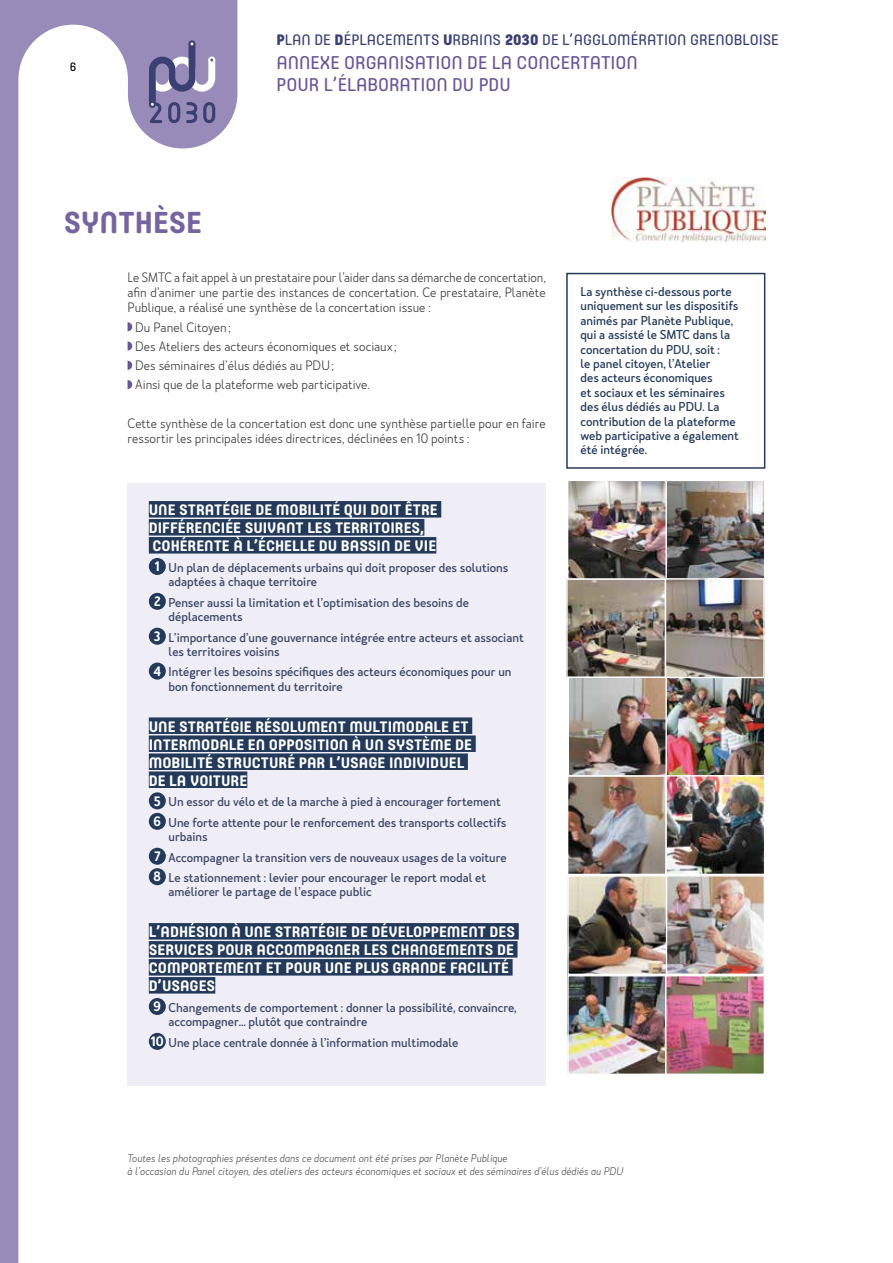
<style>
.page{position:relative;width:893px;height:1263px;background:#fff}
.page>*{position:absolute;margin:0;border:0;box-sizing:border-box;transform-origin:0 0}
.t1{font:700 30px "Core Mellow 65";color:#75649f}
.t2{font:18.3px/21.9px "Core Mellow 45";color:#675696}
.t3{font:700 15px/18px "Core Mellow 65";color:#fff}
.t4{font:15px "Core Mellow 45";color:#3a4071}
.t5{font:300 12.75px/15px "Merlo Neue";color:#3c3c3b}
.t6{font:500 12px/14.4px "Merlo Neue";color:#394665}
.t7{font:500 12px/14.4px "Merlo Neue";color:#233a5a}
.t8{font:12px "Core Mellow 45";color:#000}
.t9{font:italic 300 10.5px/12.6px "Merlo Neue";color:#575756}
.s1{font-family:"Core Mellow 75";font-weight:800}
.s2{font-weight:600;font-size:12.75px;color:#fff}
</style>
<div class="page">
<svg style="left:0;top:0;width:237px;height:1263px"></svg>
<svg style="left:145px;top:37px;width:74px;height:88px;background:#8b83ae"></svg>
<svg style="left:128px;top:322px;width:4px;height:10px"></svg>
<svg style="left:128px;top:341px;width:4px;height:10px"></svg>
<svg style="left:128px;top:361px;width:4px;height:9px"></svg>
<svg style="left:128px;top:380px;width:4px;height:9px"></svg>
<img style="left:611px;top:177px;width:154px;height:65px">
<div style="left:128px;top:483px;width:418px;height:603px;background:#efedf6"></div>
<div style="left:149px;top:501px;width:292px;height:16px;background:#233a5a"></div>
<div style="left:149px;top:519px;width:275px;height:16px;background:#233a5a"></div>
<div style="left:149px;top:537px;width:287px;height:16px;background:#233a5a"></div>
<div style="left:149px;top:717px;width:323px;height:17px;background:#233a5a"></div>
<div style="left:149px;top:735px;width:327px;height:17px;background:#233a5a"></div>
<div style="left:149px;top:753px;width:319px;height:17px;background:#233a5a"></div>
<div style="left:149px;top:771px;width:98px;height:17px;background:#233a5a"></div>
<div style="left:149px;top:923px;width:370px;height:16px;background:#233a5a"></div>
<div style="left:149px;top:941px;width:368px;height:16px;background:#233a5a"></div>
<div style="left:149px;top:959px;width:364px;height:16px;background:#233a5a"></div>
<div style="left:149px;top:977px;width:66px;height:16px;background:#233a5a"></div>
<div style="left:149px;top:558px;width:17px;height:17px;background:#233a5a;border-radius:50%"></div>
<div style="left:149px;top:593px;width:17px;height:17px;background:#233a5a;border-radius:50%"></div>
<div style="left:149px;top:628px;width:17px;height:17px;background:#233a5a;border-radius:50%"></div>
<div style="left:149px;top:662px;width:17px;height:18px;background:#233a5a;border-radius:50%"></div>
<div style="left:149px;top:792px;width:17px;height:17px;background:#233a5a;border-radius:50%"></div>
<div style="left:149px;top:813px;width:17px;height:17px;background:#233a5a;border-radius:50%"></div>
<div style="left:149px;top:848px;width:17px;height:17px;background:#233a5a;border-radius:50%"></div>
<div style="left:149px;top:868px;width:17px;height:17px;background:#233a5a;border-radius:50%"></div>
<div style="left:149px;top:998px;width:17px;height:17px;background:#233a5a;border-radius:50%"></div>
<div style="left:149px;top:1033px;width:17px;height:17px;background:#233a5a;border-radius:50%"></div>
<img style="left:667px;top:482px;width:96px;height:96px">
<div style="left:665px;top:480px;width:100px;height:100px;border:1px solid #fff"></div>
<img style="left:568px;top:580px;width:96px;height:96px">
<div style="left:566px;top:578px;width:100px;height:100px;border:1px solid #fff"></div>
<img style="left:569px;top:777px;width:96px;height:96px">
<div style="left:567px;top:775px;width:100px;height:100px;border:1px solid #fff"></div>
<img style="left:569px;top:977px;width:96px;height:96px">
<div style="left:567px;top:975px;width:100px;height:100px;border:1px solid #fff"></div>
<img style="left:667px;top:877px;width:96px;height:96px">
<div style="left:665px;top:875px;width:100px;height:100px;border:1px solid #fff"></div>
<img style="left:569px;top:482px;width:96px;height:96px">
<div style="left:567px;top:480px;width:100px;height:100px;border:1px solid #fff"></div>
<img style="left:570px;top:678px;width:95px;height:96px">
<div style="left:568px;top:676px;width:100px;height:100px;border:1px solid #fff"></div>
<img style="left:667px;top:678px;width:96px;height:96px">
<div style="left:665px;top:676px;width:100px;height:100px;border:1px solid #fff"></div>
<img style="left:667px;top:580px;width:96px;height:96px">
<div style="left:665px;top:578px;width:100px;height:100px;border:1px solid #fff"></div>
<img style="left:667px;top:777px;width:96px;height:96px">
<div style="left:665px;top:775px;width:100px;height:100px;border:1px solid #fff"></div>
<img style="left:569px;top:877px;width:96px;height:96px">
<div style="left:567px;top:875px;width:100px;height:100px;border:1px solid #fff"></div>
<img style="left:667px;top:977px;width:96px;height:96px">
<div style="left:665px;top:975px;width:100px;height:100px;border:1px solid #fff"></div>
<div style="left:566px;top:273px;width:199px;height:196px;border:2px solid #233a5a"></div>
<p class="t8" style="left:70px;top:58px;width:8px">6</p>
<p class="t4" style="left:276px;top:28px;width:504px"><span class="s1">P</span>LAN DE <span class="s1">D</span>ÉPLACEMENTS <span class="s1">U</span>RBAINS <span class="s1">2030</span> DE L’AGGLOMÉRATION GRENOBLOISE</p>
<h2 class="t2" style="left:276px;top:50px;width:363px">ANNEXE ORGANISATION DE LA CONCERTATION<br>POUR L’ÉLABORATION DU PDU</h2>
<h1 class="t1" style="left:64px;top:199px;width:139px">SYNTHÈSE</h1>
<p class="t5" style="left:128px;top:270px;width:420px;text-align:justify">Le SMTC a fait appel à un prestataire pour l’aider dans sa démarche de concertation, afin d’animer une partie des instances de concertation. Ce prestataire, Planète Publique, a réalisé une synthèse de la concertation issue :</p>
<p class="t5" style="left:135px;top:318px;width:263px;line-height:19.2px">Du Panel Citoyen;<br>Des Ateliers des acteurs économiques et sociaux ; Des séminaires d’élus dédiés au PDU;<br>Ainsi que de la plateforme web participative.</p>
<p class="t5" style="left:128px;top:416px;width:420px">Cette synthèse de la concertation est donc une synthèse partielle pour en faire ressortir les principales idées directrices, déclinées en 10 points :</p>
<p class="t3" style="left:149px;top:500px;width:290px">UNE STRATÉGIE DE MOBILITÉ QUI DOIT ÊTRE<br>DIFFÉRENCIÉE SUIVANT LES TERRITOIRES,<br>COHÉRENTE À L’ÉCHELLE DU BASSIN DE VIE</p>
<p class="t6" style="left:169px;top:560px;width:341px;text-indent:-14px"><span class="s2">1</span> Un plan de déplacements urbains qui doit proposer des solutions adaptées à chaque territoire</p>
<p class="t6" style="left:169px;top:595px;width:302px;text-indent:-15px"><span class="s2">2</span> Penser aussi la limitation et l’optimisation des besoins de déplacements</p>
<p class="t6" style="left:169px;top:630px;width:357px;text-indent:-15px"><span class="s2">3</span> L’importance d’une gouvernance intégrée entre acteurs et associant les territoires voisins</p>
<p class="t6" style="left:169px;top:665px;width:344px;text-indent:-15px"><span class="s2">4</span> Intégrer les besoins spécifiques des acteurs économiques pour un bon fonctionnement du territoire</p>
<p class="t3" style="left:149px;top:717px;width:325px">UNE STRATÉGIE RÉSOLUMENT MULTIMODALE ET INTERMODALE EN OPPOSITION À UN SYSTÈME DE MOBILITÉ STRUCTURÉ PAR L’USAGE INDIVIDUEL DE LA VOITURE</p>
<p class="t6" style="left:154px;top:792px;width:354px;line-height:20.4px"><span class="s2">5</span> Un essor du vélo et de la marche à pied à encourager fortement<br><span class="s2">6</span> Une forte attente pour le renforcement des transports collectifs</p>
<p class="t6" style="left:154px;top:827px;width:354px;line-height:20.4px;text-indent:15px">urbains<br><span class="s2">7</span> Accompagner la transition vers de nouveaux usages de la voiture<br><span class="s2">8</span> Le stationnement : levier pour encourager le report modal et</p>
<p class="t6" style="left:169px;top:885px;width:205px">améliorer le partage de l’espace public</p>
<p class="t3" style="left:149px;top:922px;width:368px">L’ADHÉSION À UNE STRATÉGIE DE DÉVELOPPEMENT DES SERVICES POUR ACCOMPAGNER LES CHANGEMENTS DE COMPORTEMENT ET POUR UNE PLUS GRANDE FACILITÉ D’USAGES</p>
<p class="t6" style="left:169px;top:1000px;width:350px;text-indent:-15px"><span class="s2">9</span> Changements de comportement : donner la possibilité, convaincre, accompagner… plutôt que contraindre</p>
<p class="t6" style="left:151px;top:1035px;width:309px"><span class="s2">10</span> Une place centrale donnée à l’information multimodale</p>
<p class="t7" style="left:580px;top:285px;width:160px">La synthèse ci-dessous porte uniquement sur les dispositifs animés par Planète Publique, qui a assisté le SMTC dans la concertation du PDU, soit :<br>le panel citoyen, l’Atelier<br>des acteurs économiques<br>et sociaux et les séminaires des élus dédiés au PDU. La contribution de la plateforme web participative a également été intégrée.</p>
<p class="t9" style="left:128px;top:1152px;width:497px">Toutes les photographies présentes dans ce document ont été prises par Planète Publique<br>à l’occasion du Panel citoyen, des ateliers des acteurs économiques et sociaux et des séminaires d’élus dédiés au PDU</p>
</div>
